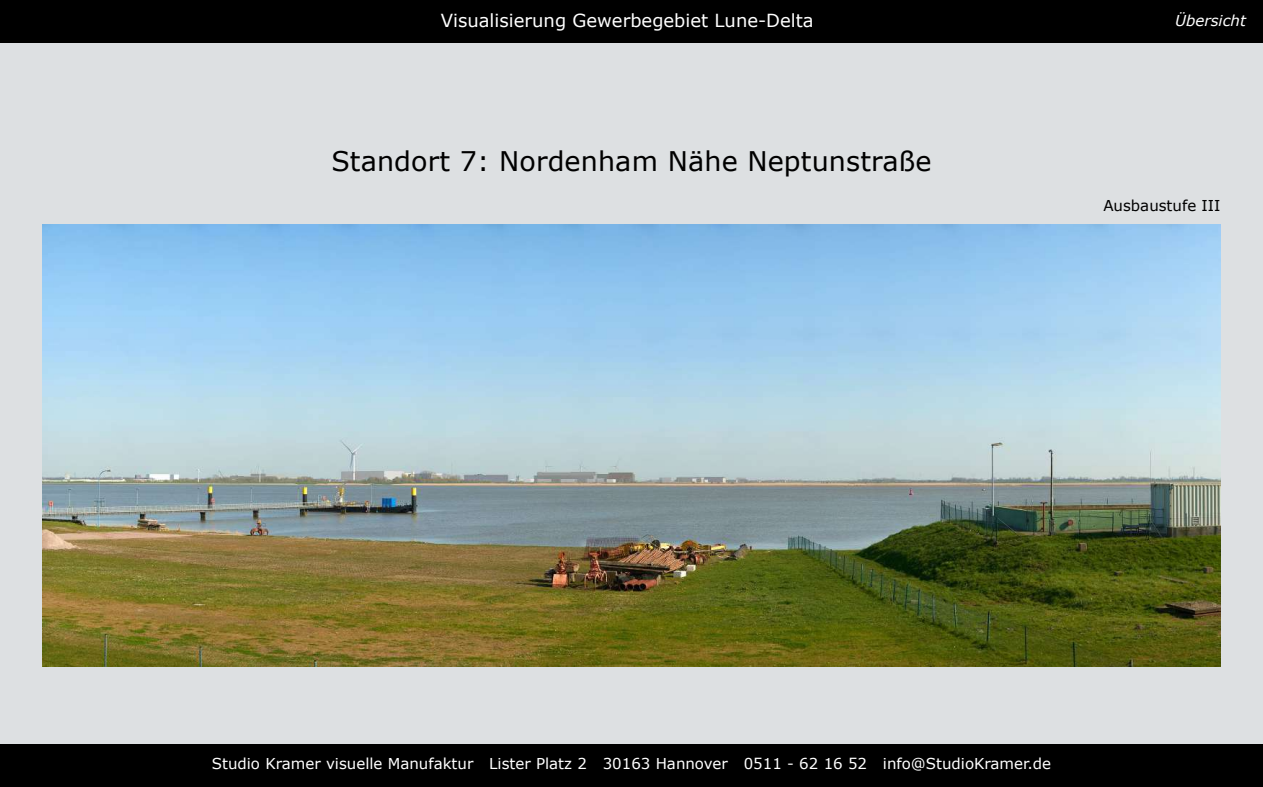
<style>
.page{position:relative;width:1263px;height:787px;background:#dde0e2}
.page>*{position:absolute;margin:0;border:0;box-sizing:border-box;transform-origin:0 0}
.t1{font:27px "Verdana";letter-spacing:.005em;color:#000}
.t2{font:18px "Verdana";color:#fff}
.t3{font:15px "Verdana";color:#fff}
.t4{font:15px "Verdana";color:#000}
.t5{font:italic 15px "Verdana";color:#fff}
</style>
<div class="page">
<div style="left:0;top:0;width:1263px;height:43px;background:#000"></div>
<div style="left:0;top:744px;width:1263px;height:43px;background:#000"></div>
<img style="left:43px;top:224px;width:1177px;height:442px">
<p class="t2" style="left:441px;top:8px;width:374px">Visualisierung Gewerbegebiet Lune-Delta</p>
<h1 class="t1" style="left:331px;top:142px;width:602px">Standort 7: Nordenham Nähe Neptunstraße</h1>
<p class="t5" style="left:1175px;top:11px;width:72px">Übersicht</p>
<p class="t4" style="left:1103px;top:196px;width:119px">Ausbaustufe III</p>
<p class="t3" style="left:212px;top:753px;width:841px">Studio Kramer visuelle Manufaktur Lister Platz 2 30163 Hannover 0511 - 62 16 52 info@StudioKramer.de</p>
</div>
